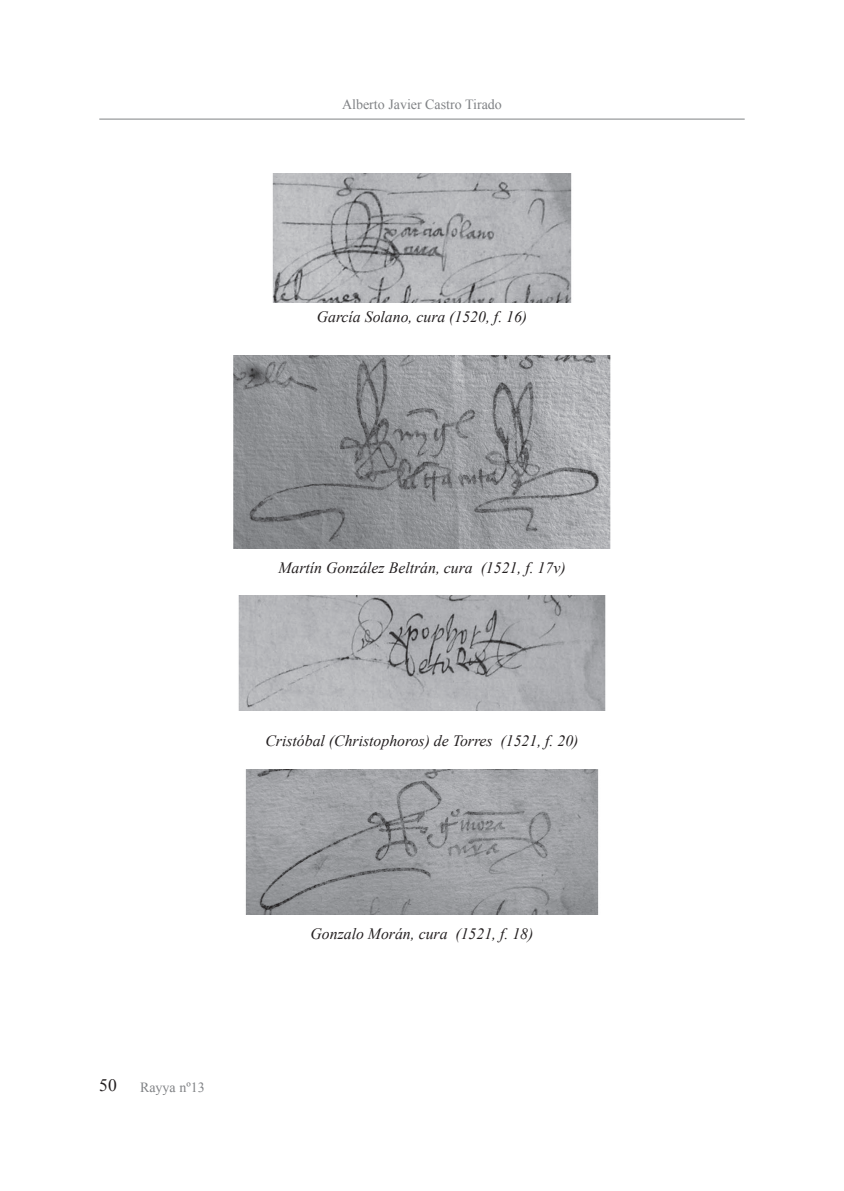
<style>
.page{position:relative;width:844px;height:1191px;background:#fff}
.page>*{position:absolute;margin:0;border:0;box-sizing:border-box;transform-origin:0 0}
.t1{font:17.5px "Times New Roman";color:#231f20}
.t2{font:italic 15.75px "Times New Roman";color:#231f20}
.t3{font:14px "Times New Roman";color:#808285}
</style>
<div class="page">
<hr style="left:99px;top:119px;width:645px;height:1px;background:#808285">
<img style="left:272px;top:174px;width:300px;height:128px">
<img style="left:238px;top:595px;width:368px;height:116px">
<img style="left:245px;top:769px;width:354px;height:145px">
<img style="left:233px;top:356px;width:378px;height:193px">
<p class="t3" style="left:342px;top:95px;width:161px">Alberto Javier Castro Tirado</p>
<p class="t2" style="left:317px;top:306px;width:212px">García Solano, cura (1520, f. 16)</p>
<p class="t2" style="left:278px;top:556px;width:288px">Martín González Beltrán, cura (1521, f. 17v)</p>
<p class="t2" style="left:265px;top:730px;width:314px">Cristóbal (Christophoros) de Torres (1521, f. 20)</p>
<p class="t1" style="left:99px;top:1073px;width:19px">50</p>
<p class="t3" style="left:140px;top:1077px;width:66px">Rayya nº13</p>
<p class="t2" style="left:310px;top:922px;width:224px">Gonzalo Morán, cura (1521, f. 18)</p>
</div>
